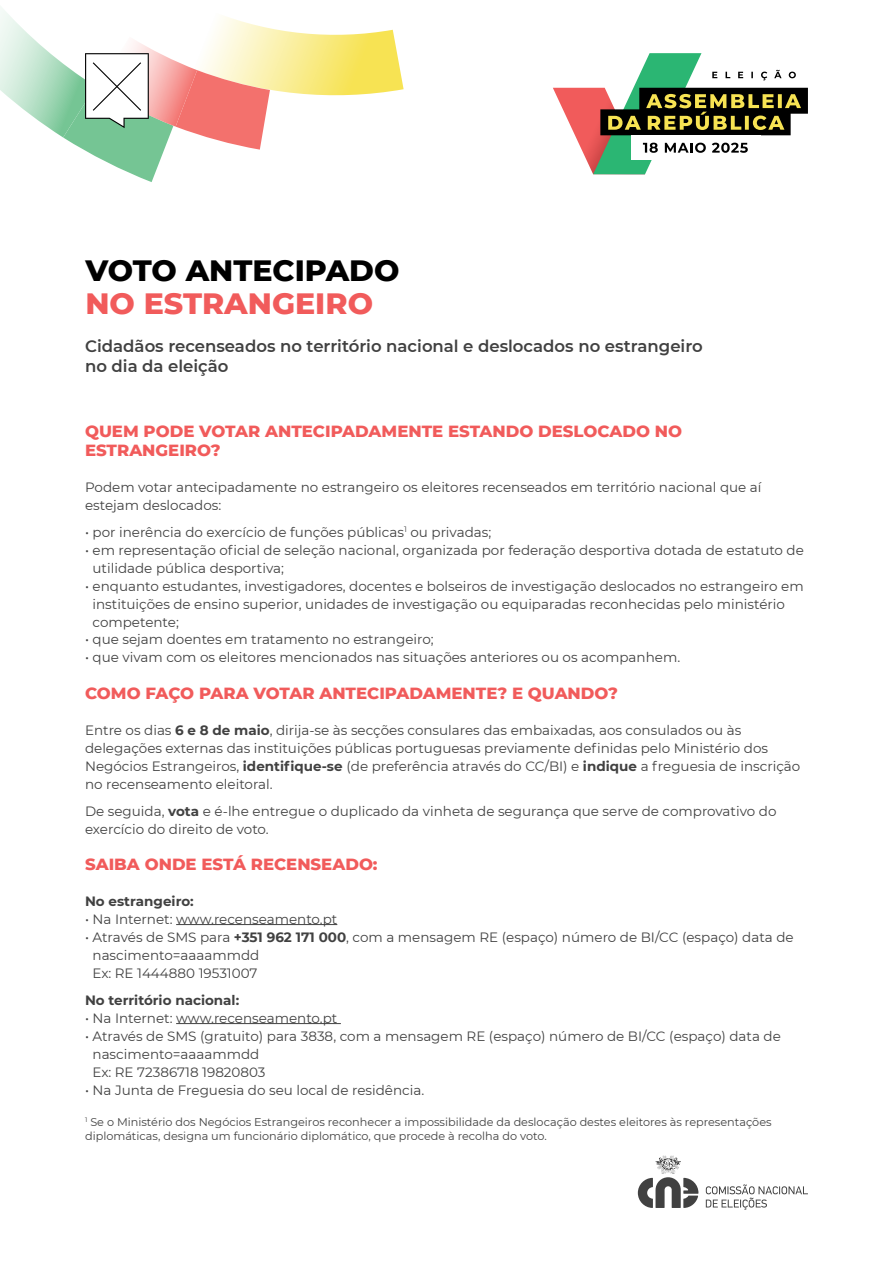
<style>
.page{position:relative;width:893px;height:1263px;background:#fff}
.page>*{position:absolute;margin:0;border:0;box-sizing:border-box;transform-origin:0 0}
.t1{font:800 30px "Montserrat";color:#000}
.t2{font:800 30px "Montserrat";color:#f15b5b}
.t3{font:800 16.5px/18px "Montserrat";color:#f15b5b}
.t4{font:600 16.5px/19.8px "Montserrat";color:#414141}
.t5{font:13.5px/18px "Montserrat";color:#414141}
.t6{font:700 13.5px "Montserrat";color:#414141}
.t7{font:11.25px/13.5px "Montserrat";color:#414141}
.s1{font-weight:700}
</style>
<div class="page">
<hr style="left:176px;top:924px;width:161px;height:1px;background:#414141">
<hr style="left:176px;top:1023px;width:165px;height:1px;background:#414141">
<svg style="left:0;top:8px;width:404px;height:174px"></svg>
<svg style="left:638px;top:1155px;width:60px;height:53px"></svg>
<svg style="left:706px;top:1184px;width:102px;height:26px"></svg>
<svg style="left:553px;top:53px;width:255px;height:121px"></svg>
<h1 class="t1" style="left:85px;top:248px;width:315px">VOTO ANTECIPADO</h1>
<h1 class="t2" style="left:85px;top:281px;width:289px">NO ESTRANGEIRO</h1>
<p class="t4" style="left:85px;top:336px;width:619px">Cidadãos recenseados no território nacional e deslocados no estrangeiro no dia da eleição</p>
<p class="t3" style="left:85px;top:422px;width:599px">QUEM PODE VOTAR ANTECIPADAMENTE ESTANDO DESLOCADO NO<br>ESTRANGEIRO?</p>
<p class="t5" style="left:85px;top:477px;width:678px">Podem votar antecipadamente no estrangeiro os eleitores recenseados em território nacional que aí estejam deslocados:</p>
<p class="t5" style="left:85px;top:522px;width:408px">• por inerência do exercício de funções públicas<sup>1</sup> ou privadas;</p>
<p class="t5" style="left:93px;top:540px;width:713px;text-indent:-8px">• em representação oficial de seleção nacional, organizada por federação desportiva dotada de estatuto de utilidade pública desportiva;</p>
<p class="t5" style="left:93px;top:576px;width:713px;text-indent:-8px">• enquanto estudantes, investigadores, docentes e bolseiros de investigação deslocados no estrangeiro em instituições de ensino superior, unidades de investigação ou equiparadas reconhecidas pelo ministério competente;</p>
<p class="t5" style="left:85px;top:630px;width:350px">• que sejam doentes em tratamento no estrangeiro;</p>
<p class="t5" style="left:85px;top:648px;width:597px">• que vivam com os eleitores mencionados nas situações anteriores ou os acompanhem.</p>
<p class="t3" style="left:85px;top:683px;width:534px">COMO FAÇO PARA VOTAR ANTECIPADAMENTE? E QUANDO?</p>
<p class="t5" style="left:85px;top:720px;width:717px">Entre os dias <span class="s1">6 e 8 de maio</span>, dirija-se às secções consulares das embaixadas, aos consulados ou às delegações externas das instituições públicas portuguesas previamente definidas pelo Ministério dos Negócios Estrangeiros, <span class="s1">identifique-se</span> (de preferência através do CC/BI) e <span class="s1">indique</span> a freguesia de inscrição no recenseamento eleitoral.</p>
<p class="t5" style="left:85px;top:801px;width:693px">De seguida, <span class="s1">vota</span> e é-lhe entregue o duplicado da vinheta de segurança que serve de comprovativo do exercício do direito de voto.</p>
<p class="t3" style="left:85px;top:854px;width:294px">SAIBA ONDE ESTÁ RECENSEADO:</p>
<p class="t6" style="left:85px;top:891px;width:110px">No estrangeiro:</p>
<p class="t5" style="left:85px;top:909px;width:254px">• Na Internet: www.recenseamento.pt</p>
<p class="t5" style="left:93px;top:927px;width:703px;text-indent:-8px">• Através de SMS para <span class="s1">+351 962 171 000</span>, com a mensagem RE (espaço) número de BI/CC (espaço) data de nascimento=aaaammdd<br>Ex: RE 1444880 19531007</p>
<p class="t6" style="left:85px;top:990px;width:156px">No território nacional:</p>
<p class="t5" style="left:85px;top:1008px;width:254px">• Na Internet: www.recenseamento.pt</p>
<p class="t5" style="left:93px;top:1026px;width:690px;text-indent:-8px">• Através de SMS (gratuito) para 3838, com a mensagem RE (espaço) número de BI/CC (espaço) data de nascimento=aaaammdd<br>Ex: RE 72386718 19820803</p>
<p class="t5" style="left:85px;top:1080px;width:341px">• Na Junta de Freguesia do seu local de residência.</p>
<p class="t7" style="left:85px;top:1115px;width:688px"><sup>1</sup> Se o Ministério dos Negócios Estrangeiros reconhecer a impossibilidade da deslocação destes eleitores às representações diplomáticas, designa um funcionário diplomático, que procede à recolha do voto.</p>
</div>
